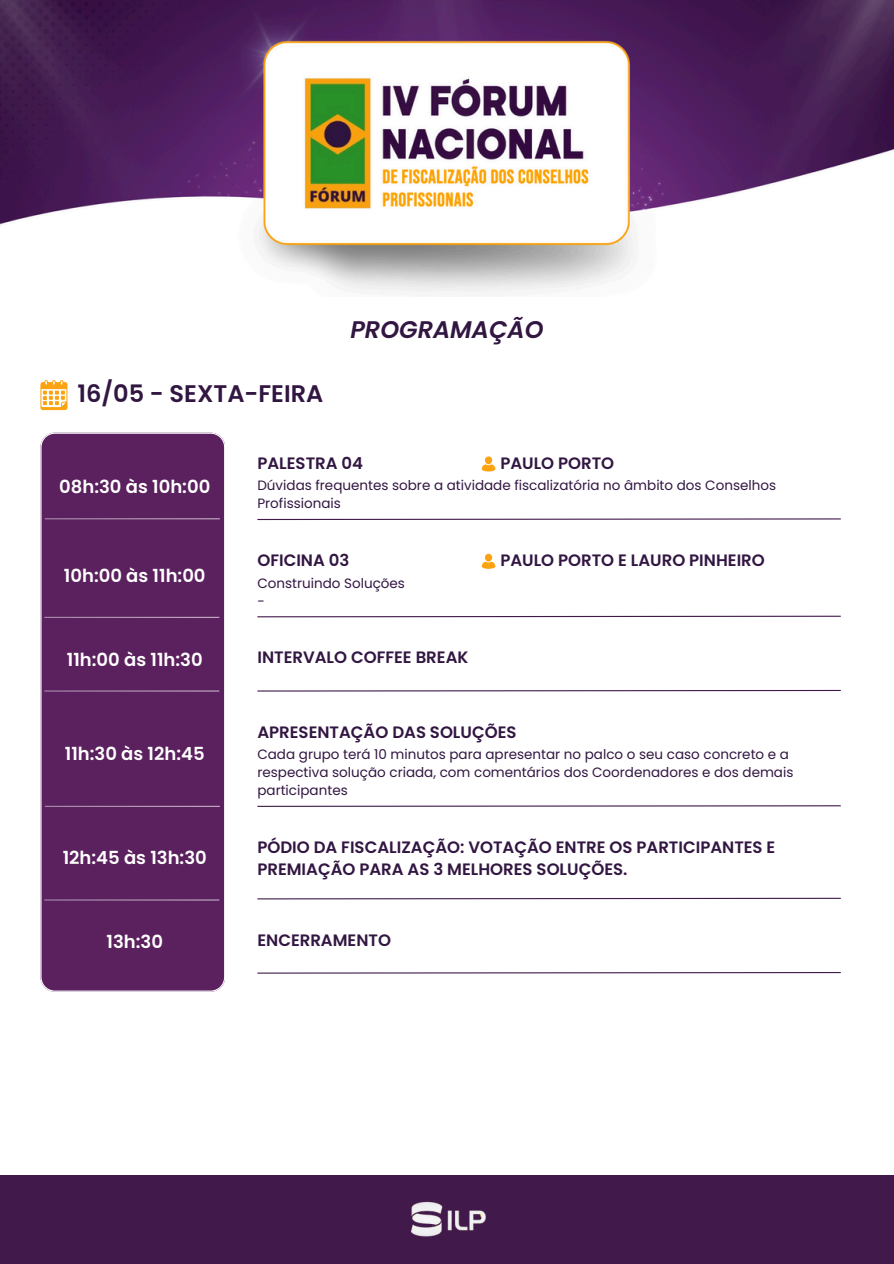
<style>
.page{position:relative;width:894px;height:1264px;background:#fff}
.page>*{position:absolute;margin:0;border:0;box-sizing:border-box;transform-origin:0 0}
.t1{font:600 24px "Poppins";color:#321642}
.t2{font:italic 600 24px "Poppins";color:#321642}
.t3{font:600 18px "Poppins";color:#fff}
.t4{font:600 16.5px/22.5px "Poppins";color:#321642}
.t5{font:13.5px/18px "Poppins";color:#321642}
</style>
<div class="page">
<div style="left:0;top:1174px;width:893px;height:89px;background:#411a4b"></div>
<img style="left:410px;top:1201px;width:76px;height:36px">
<svg style="left:40px;top:380px;width:27px;height:30px"></svg>
<svg style="left:257px;top:972px;width:584px;height:2px"></svg>
<svg style="left:257px;top:689px;width:584px;height:3px"></svg>
<svg style="left:257px;top:897px;width:584px;height:3px"></svg>
<svg style="left:257px;top:615px;width:584px;height:3px"></svg>
<div style="left:484px;top:554px;width:8px;height:7px;background:#fca311;border-radius:50%"></div>
<svg style="left:481px;top:561px;width:14px;height:7px"></svg>
<svg style="left:257px;top:518px;width:584px;height:2px"></svg>
<svg style="left:484px;top:456px;width:8px;height:8px"></svg>
<svg style="left:481px;top:464px;width:14px;height:7px"></svg>
<svg style="left:257px;top:805px;width:584px;height:2px"></svg>
<div style="left:40px;top:432px;width:185px;height:559px;background:#5b205e"></div>
<hr style="left:45px;top:518px;width:175px;height:1px;background:#bfbfbf">
<hr style="left:44px;top:617px;width:175px;height:1px;background:#bfbfbf">
<hr style="left:44px;top:690px;width:175px;height:1px;background:#bfbfbf">
<hr style="left:45px;top:805px;width:175px;height:2px;background:#bfbfbf">
<hr style="left:44px;top:899px;width:175px;height:1px;background:#bfbfbf">
<img style="left:0;top:0;width:893px;height:292px">
<h1 class="t1" style="left:77px;top:377px;width:247px">16/05 - SEXTA-FEIRA</h1>
<p class="t2" style="left:350px;top:313px;width:195px">PROGRAMAÇÃO</p>
<p class="t3" style="left:59px;top:474px;width:152px">08h:30 às 10h:00</p>
<p class="t3" style="left:64px;top:563px;width:143px">10h:00 às 11h:00</p>
<p class="t3" style="left:67px;top:646px;width:137px">11h:00 às 11h:30</p>
<p class="t3" style="left:65px;top:741px;width:141px">11h:30 às 12h:45</p>
<p class="t3" style="left:63px;top:845px;width:145px">12h:45 às 13h:30</p>
<p class="t3" style="left:106px;top:928px;width:58px">13h:30</p>
<p class="t4" style="left:257px;top:452px;width:107px">PALESTRA 04</p>
<p class="t4" style="left:500px;top:452px;width:115px">PAULO PORTO</p>
<p class="t5" style="left:257px;top:476px;width:520px">Dúvidas frequentes sobre a atividade fiscalizatória no âmbito dos Conselhos<br>Profissionais</p>
<p class="t4" style="left:257px;top:549px;width:93px">OFICINA 03</p>
<p class="t4" style="left:500px;top:549px;width:266px">PAULO PORTO E LAURO PINHEIRO</p>
<p class="t5" style="left:257px;top:574px;width:149px">Construindo Soluções</p>
<p class="t5" style="left:257px;top:592px;width:9px">-</p>
<h1 class="t4" style="left:257px;top:646px;width:212px">INTERVALO COFFEE BREAK</h1>
<p class="t4" style="left:257px;top:720px;width:260px">APRESENTAÇÃO DAS SOLUÇÕES</p>
<p class="t5" style="left:257px;top:745px;width:537px">Cada grupo terá 10 minutos para apresentar no palco o seu caso concreto e a respectiva solução criada, com comentários dos Coordenadores e dos demais participantes</p>
<p class="t4" style="left:257px;top:836px;width:519px">PÓDIO DA FISCALIZAÇÃO: VOTAÇÃO ENTRE OS PARTICIPANTES E<br>PREMIAÇÃO PARA AS 3 MELHORES SOLUÇÕES.</p>
<p class="t4" style="left:257px;top:928px;width:135px">ENCERRAMENTO</p>
</div>
